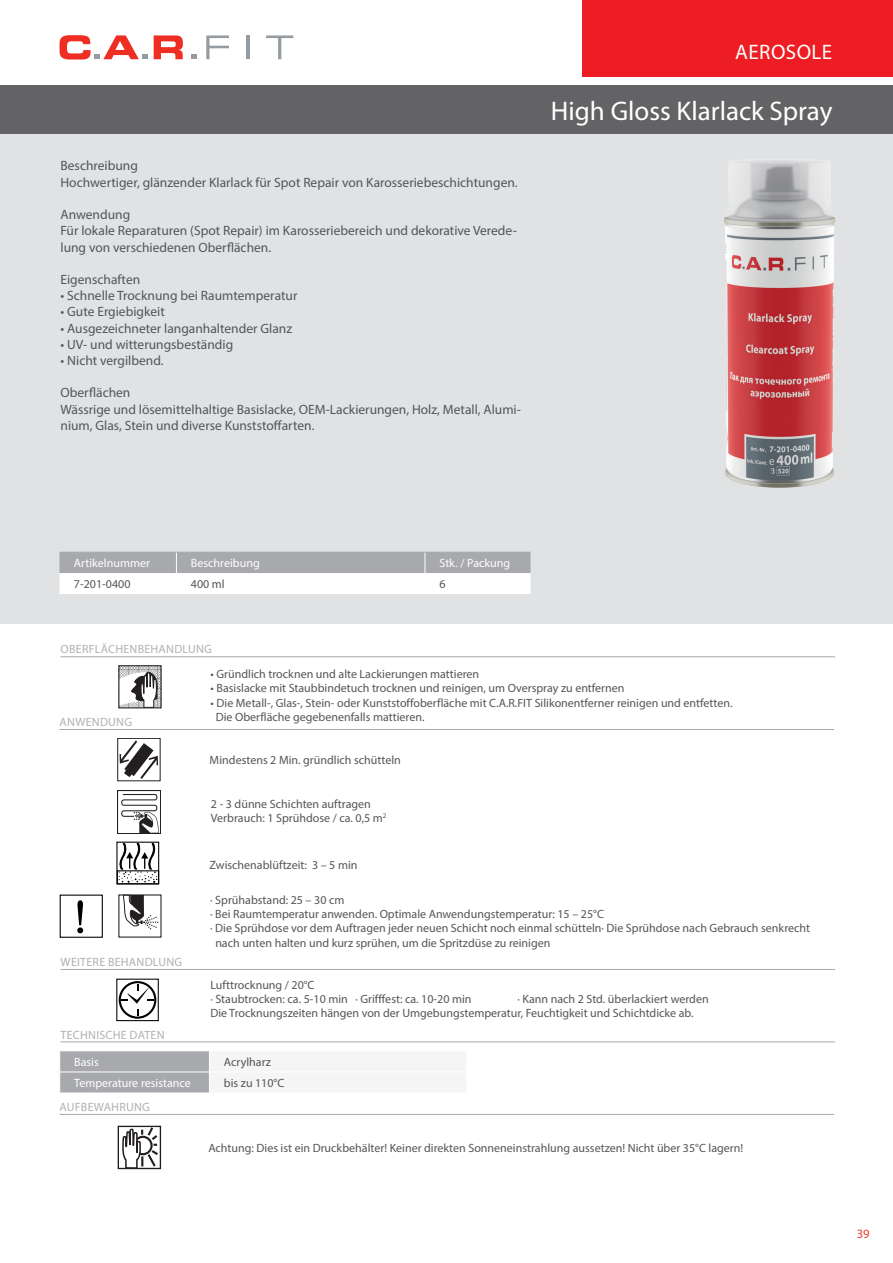
<style>
.page{position:relative;width:893px;height:1263px;background:#fff}
.page>*{position:absolute;margin:0;border:0;box-sizing:border-box;transform-origin:0 0}
.t1{font:27px "Myriad Pro";color:#fff}
.t2{font:21px "Myriad Pro";letter-spacing:.02em;color:#fff}
.t3{font:13.5px/16.2px "Myriad Pro";color:#545557}
.t4{font:12.75px "Myriad Pro";color:#ef3e2e}
.Стиль_абзаца_1{font:12px "Myriad Pro";color:#545557}
.t5{font:12px "Myriad Pro";letter-spacing:.02em;color:#b0b1b5}
.азд_л{font:12px "Myriad Pro";color:#fff}
</style>
<div class="page">
<div style="left:583px;top:0;width:310px;height:77px;background:#ee1d23"></div>
<svg style="left:154px;top:35px;width:29px;height:24px"></svg>
<svg style="left:192px;top:54px;width:5px;height:5px"></svg>
<svg style="left:60px;top:35px;width:88px;height:25px"></svg>
<svg style="left:206px;top:35px;width:23px;height:24px"></svg>
<hr style="left:246px;top:35px;width:3px;height:24px;background:#959ca1">
<svg style="left:266px;top:35px;width:27px;height:24px"></svg>
<svg style="left:60px;top:1051px;width:149px;height:42px;background:#abacb0"></svg>
<div style="left:0;top:86px;width:893px;height:48px;background:#636366"></div>
<div style="left:0;top:134px;width:893px;height:489px;background:#e1e2e4"></div>
<svg style="left:59px;top:552px;width:471px;height:42px;background:#d3d4d6"></svg>
<hr style="left:425px;top:552px;width:105px;height:1px;background:#a8a9ad">
<hr style="left:61px;top:1041px;width:774px;height:1px;background:#a8a9ad">
<hr style="left:61px;top:969px;width:774px;height:1px;background:#a8a9ad">
<svg style="left:120px;top:740px;width:38px;height:39px"></svg>
<div style="left:117px;top:738px;width:43px;height:43px;border:1px solid #231f20"></div>
<hr style="left:60px;top:1114px;width:774px;height:1px;background:#a8a9ad">
<div style="left:118px;top:1126px;width:43px;height:43px;border:1px solid #231f20"></div>
<svg style="left:122px;top:1126px;width:38px;height:43px"></svg>
<hr style="left:60px;top:729px;width:774px;height:1px;background:#a8a9ad">
<div style="left:119px;top:981px;width:37px;height:38px;border:2px solid #000;border-radius:50%"></div>
<div style="left:116px;top:979px;width:43px;height:42px;border:1px solid #000"></div>
<svg style="left:122px;top:984px;width:31px;height:32px"></svg>
<hr style="left:61px;top:656px;width:774px;height:1px;background:#a8a9ad">
<div style="left:118px;top:665px;width:44px;height:43px;border:1px solid #231f20"></div>
<svg style="left:119px;top:666px;width:42px;height:42px"></svg>
<img style="left:117px;top:790px;width:44px;height:43px">
<div style="left:116px;top:842px;width:43px;height:42px;border:1px solid #000"></div>
<div style="left:117px;top:870px;width:42px;height:14px;border:1px solid #000"></div>
<svg style="left:119px;top:843px;width:38px;height:40px"></svg>
<div style="left:60px;top:894px;width:43px;height:44px;border:1px solid #000"></div>
<svg style="left:77px;top:900px;width:7px;height:33px"></svg>
<svg style="left:123px;top:896px;width:35px;height:33px"></svg>
<img style="left:724px;top:161px;width:112px;height:327px">
<p class="t3" style="left:61px;top:158px;width:79px">Beschreibung</p>
<p class="t3" style="left:61px;top:174px;width:459px">Hochwertiger, glänzender Klarlack für Spot Repair von Karosseriebeschichtungen.</p>
<p class="t3" style="left:61px;top:206px;width:71px">Anwendung</p>
<p class="t3" style="left:61px;top:222px;width:458px">Für lokale Reparaturen (Spot Repair) im Karosseriebereich und dekorative Verede&shy;lung von verschiedenen Oberflächen.</p>
<p class="t3" style="left:61px;top:271px;width:81px">Eigenschaften</p>
<p class="t3" style="left:61px;top:287px;width:238px">• Schnelle Trocknung bei Raumtemperatur</p>
<p class="t3" style="left:61px;top:303px;width:106px">• Gute Ergiebigkeit</p>
<p class="t3" style="left:61px;top:320px;width:233px">• Ausgezeichneter langanhaltender Glanz</p>
<p class="t3" style="left:61px;top:336px;width:174px">• UV- und witterungsbeständig</p>
<p class="t3" style="left:61px;top:352px;width:105px">• Nicht vergilbend.</p>
<p class="t3" style="left:61px;top:384px;width:71px">Oberflächen</p>
<p class="t3" style="left:61px;top:401px;width:462px">Wässrige und lösemittelhaltige Basislacke, OEM-Lackierungen, Holz, Metall, Alumi&shy;nium, Glas, Stein und diverse Kunststoffarten.</p>
<p class="t2" style="left:735px;top:39px;width:99px">AEROSOLE</p>
<p class="t1" style="left:551px;top:94px;width:283px">High Gloss Klarlack Spray</p>
<p class="азд_л" style="left:74px;top:556px;width:77px">Artikelnummer</p>
<p class="азд_л" style="left:191px;top:556px;width:70px">Beschreibung</p>
<p class="азд_л" style="left:439px;top:556px;width:72px">Stk. / Packung</p>
<p class="Стиль_абзаца_1" style="left:74px;top:577px;width:58px">7-201-0400</p>
<p class="Стиль_абзаца_1" style="left:191px;top:577px;width:35px">400 ml</p>
<p class="Стиль_абзаца_1" style="left:439px;top:577px;width:8px">6</p>
<p class="t5" style="left:61px;top:641px;width:153px">OBERFLÄCHENBEHANDLUNG</p>
<p class="Стиль_абзаца_1" style="left:211px;top:666px;width:270px">• Gründlich trocknen und alte Lackierungen mattieren</p>
<p class="Стиль_абзаца_1" style="left:211px;top:681px;width:415px">• Basislacke mit Staubbindetuch trocknen und reinigen, um Overspray zu entfernen</p>
<p class="Стиль_абзаца_1" style="left:211px;top:695px;width:523px">• Die Metall-, Glas-, Stein- oder Kunststoffoberfläche mit C.A.R.FIT Silikonentferner reinigen und entfetten.</p>
<p class="Стиль_абзаца_1" style="left:216px;top:710px;width:210px">Die Oberfläche gegebenenfalls mattieren.</p>
<p class="t5" style="left:60px;top:714px;width:74px">ANWENDUNG</p>
<p class="Стиль_абзаца_1" style="left:210px;top:753px;width:193px">Mindestens 2 Min. gründlich schütteln</p>
<p class="Стиль_абзаца_1" style="left:211px;top:796px;width:161px">2 - 3 dünne Schichten auftragen</p>
<p class="Стиль_абзаца_1" style="left:211px;top:811px;width:177px">Verbrauch: 1 Sprühdose / ca. 0,5 m<sup>2</sup></p>
<p class="Стиль_абзаца_1" style="left:209px;top:858px;width:150px">Zwischenablüftzeit: 3 – 5 min</p>
<p class="t5" style="left:61px;top:954px;width:123px">WEITERE BEHANDLUNG</p>
<p class="t5" style="left:61px;top:1027px;width:105px">TECHNISCHE DATEN</p>
<p class="Стиль_абзаца_1" style="left:210px;top:892px;width:136px">· Sprühabstand: 25 – 30 cm</p>
<p class="Стиль_абзаца_1" style="left:210px;top:906px;width:395px">· Bei Raumtemperatur anwenden. Optimale Anwendungstemperatur: 15 – 25°C</p>
<p class="Стиль_абзаца_1" style="left:210px;top:921px;width:601px">· Die Sprühdose vor dem Auftragen jeder neuen Schicht noch einmal schütteln· Die Sprühdose nach Gebrauch senkrecht</p>
<p class="Стиль_абзаца_1" style="left:215px;top:935px;width:337px">nach unten halten und kurz sprühen, um die Spritzdüse zu reinigen</p>
<p class="Стиль_абзаца_1" style="left:210px;top:977px;width:106px">Lufttrocknung / 20°C</p>
<p class="Стиль_абзаца_1" style="left:210px;top:991px;width:263px">· Staubtrocken: ca. 5-10 min · Grifffest: ca. 10-20 min</p>
<p class="Стиль_абзаца_1" style="left:517px;top:991px;width:193px">· Kann nach 2 Std. überlackiert werden</p>
<p class="Стиль_абзаца_1" style="left:210px;top:1006px;width:485px">Die Trocknungszeiten hängen von der Umgebungstemperatur, Feuchtigkeit und Schichtdicke ab.</p>
<p class="азд_л" style="left:74px;top:1054px;width:26px">Basis</p>
<p class="Стиль_абзаца_1" style="left:224px;top:1054px;width:48px">Acrylharz</p>
<p class="азд_л" style="left:74px;top:1075px;width:118px">Temperature resistance</p>
<p class="Стиль_абзаца_1" style="left:224px;top:1075px;width:62px">bis zu 110°C</p>
<p class="t5" style="left:60px;top:1099px;width:92px">AUFBEWAHRUNG</p>
<p class="Стиль_абзаца_1" style="left:208px;top:1140px;width:536px">Achtung: Dies ist ein Druckbehälter! Keiner direkten Sonneneinstrahlung aussetzen! Nicht über 35°C lagern!</p>
<p class="t4" style="left:857px;top:1226px;width:15px">39</p>
</div>
